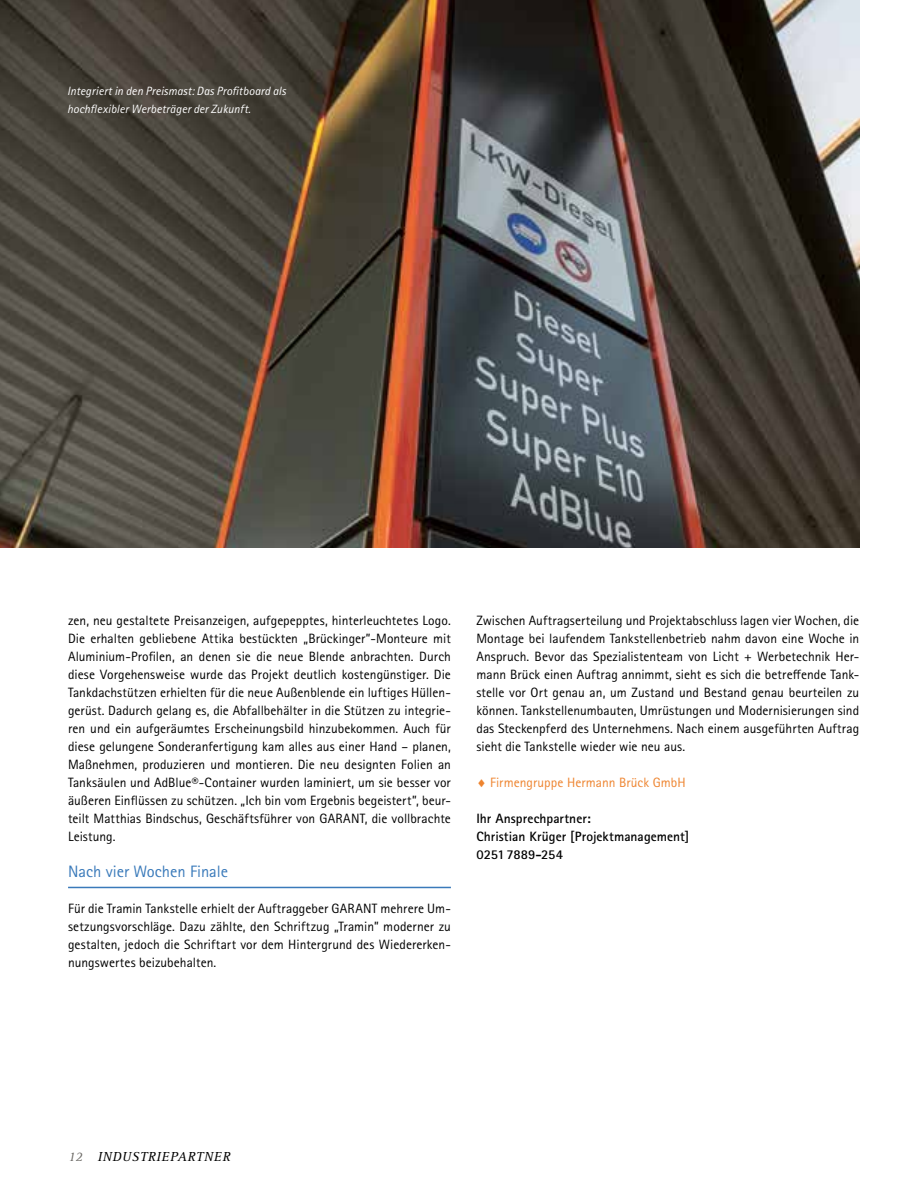
<style>
.page{position:relative;width:919px;height:1191px;background:#fff}
.page>*{position:absolute;margin:0;border:0;box-sizing:border-box;transform-origin:0 0}
.t1{font:16.5px "Rotis Sans Serif Pro";color:#3a7aba}
.t2{font:13.5px/18px "Rotis Sans Serif Pro";letter-spacing:.005em;color:#000;text-align:justify}
.t3{font:700 13.5px/18px "Rotis Sans Serif Pro";letter-spacing:.005em;color:#000}
.t4{font:13.5px "Rotis Sans Serif Pro";letter-spacing:.005em;color:#ee842f}
.t5{font:italic 13.5px "Rotis Serif Pro";letter-spacing:.05em;color:#000}
.t6{font:italic 12px/18px "Rotis Sans Serif Pro";letter-spacing:.005em;color:#fff}
.s1{color:#6a6864}
</style>
<div class="page">
<img style="left:0;top:0;width:859px;height:547px">
<hr style="left:68px;top:886px;width:383px;height:2px;background:#3a7aba">
<p class="t6" style="left:67px;top:82px;width:220px">Integriert in den Preismast: Das Profitboard als hochflexibler Werbeträger der Zukunft.</p>
<p class="t2" style="left:68px;top:612px;width:384px">zen, neu gestaltete Preisanzeigen, aufgepepptes, hinterleuchtetes Logo.<br>Die erhalten gebliebene Attika bestückten „Brückinger”-Monteure mit Aluminium-Profilen, an denen sie die neue Blende anbrachten. Durch diese Vorgehensweise wurde das Projekt deutlich kostengünstiger. Die Tankdachstützen erhielten für die neue Außenblende ein luftiges Hüllen&shy;gerüst. Dadurch gelang es, die Abfallbehälter in die Stützen zu integrie&shy;ren und ein aufgeräumtes Erscheinungsbild hinzubekommen. Auch für diese gelungene Sonderanfertigung kam alles aus einer Hand – planen, Maßnehmen, produzieren und montieren. Die neu designten Folien an Tanksäulen und AdBlue®-Container wurden laminiert, um sie besser vor äußeren Einflüssen zu schützen. „Ich bin vom Ergebnis begeistert”, beur&shy;teilt Matthias Bindschus, Geschäftsführer von GARANT, die vollbrachte Leistung.</p>
<p class="t1" style="left:68px;top:862px;width:162px">Nach vier Wochen Finale</p>
<p class="t2" style="left:68px;top:900px;width:384px">Für die Tramin Tankstelle erhielt der Auftraggeber GARANT mehrere Um&shy;setzungsvorschläge. Dazu zählte, den Schriftzug „Tramin” moderner zu gestalten, jedoch die Schriftart vor dem Hintergrund des Wiedererken&shy;nungswertes beizubehalten.</p>
<p class="t2" style="left:476px;top:612px;width:384px">Zwischen Auftragserteilung und Projektabschluss lagen vier Wochen, die Montage bei laufendem Tankstellenbetrieb nahm davon eine Woche in Anspruch. Bevor das Spezialistenteam von Licht + Werbetechnik Her&shy;mann Brück einen Auftrag annimmt, sieht es sich die betreffende Tank&shy;stelle vor Ort genau an, um Zustand und Bestand genau beurteilen zu können. Tankstellenumbauten, Umrüstungen und Modernisierungen sind das Steckenpferd des Unternehmens. Nach einem ausgeführten Auftrag sieht die Tankstelle wieder wie neu aus.</p>
<p class="t4" style="left:476px;top:774px;width:211px">♦ Firmengruppe Hermann Brück GmbH</p>
<p class="t3" style="left:476px;top:809px;width:214px">Ihr Ansprechpartner:<br>Christian Krüger [Projektmanagement]<br>02517889-254</p>
<p class="t5" style="left:68px;top:1148px;width:164px"><span class="s1">12</span> INDUSTRIEPARTNER</p>
</div>
